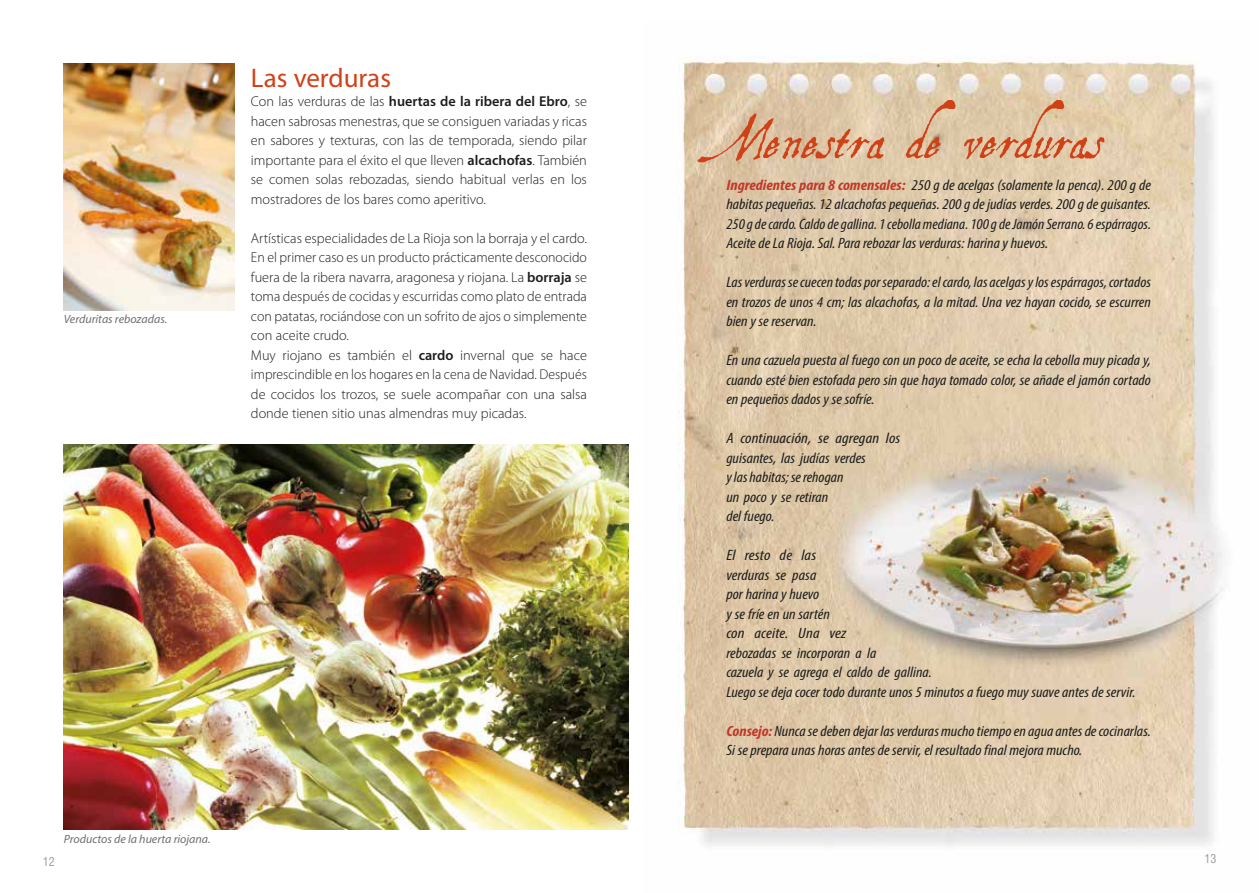
<style>
.page{position:relative;width:1259px;height:893px;background:#fff}
.page>*{position:absolute;margin:0;border:0;box-sizing:border-box;transform-origin:0 0}
.t1{font:54px "Aquiline Two";color:#d14118}
.t2{font:27px "Myriad Pro";color:#d14118}
.t3{font:italic condensed 15px/19.5px "Myriad Pro";color:#1d1d1b;text-align:justify;scale:1.1 1}
.t4{font:italic condensed 15px/19.5px "Myriad Pro";color:#1d1d1b;scale:1.16 1}
.t5{font:italic condensed 15px/19.5px "Myriad Pro";color:#1d1d1b;text-align:justify;scale:1.09 1}
.t6{font:300 14.25px/19.5px "Myriad Pro";color:#1d1d1b;text-align:justify}
.t7{font:italic 12px "Myriad Pro";color:#706f6f}
.t8{font:condensed 12px "Swiss 721 BT";color:#9d9d9c}
.s1{font-weight:600}
.s2{font-weight:700;color:#c1392b}
</style>
<div class="page">
<img style="left:64px;top:445px;width:565px;height:384px">
<img style="left:678px;top:56px;width:545px;height:790px">
<img style="left:63px;top:64px;width:171px;height:246px">
<p class="t7" style="left:64px;top:312px;width:105px">Verduritas rebozadas.</p>
<h2 class="t2" style="left:251px;top:61px;width:142px">Las verduras</h2>
<p class="t6" style="left:251px;top:91px;width:337px">Con las verduras de las <span class="s1">huertas de la ribera del Ebro</span>, se hacen sabrosas menestras, que se consiguen variadas y ricas en sabores y texturas, con las de temporada, siendo pilar importante para el éxito el que lleven <span class="s1">alcachofas</span>. También se comen solas rebozadas, siendo habitual verlas en los mostradores de los bares como aperitivo.</p>
<p class="t6" style="left:251px;top:228px;width:337px;text-align:left">Artísticas especialidades de La Rioja son la borraja y el cardo.<br>En el primer caso es un producto prácticamente desconocido fuera de la ribera navarra, aragonesa y riojana. La <span class="s1">borraja</span> se toma después de cocidas y escurridas como plato de entrada con patatas, rociándose con un sofrito de ajos o simplemente con aceite crudo.<br>Muy riojano es también el <span class="s1">cardo</span> invernal que se hace imprescindible en los hogares en la cena de Navidad. Después de cocidos los trozos, se suele acompañar con una salsa donde tienen sitio unas almendras muy picadas.</p>
<p class="t7" style="left:64px;top:831px;width:148px">Productos de la huerta riojana.</p>
<h1 class="t1" style="left:707px;top:108px;width:397px">Menestra de verduras</h1>
<p class="t3" style="left:726px;top:175px;width:387px"><span class="s2">Ingredientes para 8 comensales:</span> 250 g de acelgas (solamente la penca). 200 g de habitas pequeñas. 12 alcachofas pequeñas. 200 g de judías verdes. 200 g de guisantes.<br>250 g de cardo. Caldo de gallina. 1 cebolla mediana. 100 g de Jamón Serrano. 6 espárragos.<br>Aceite de La Rioja. Sal. Para rebozar las verduras: harina y huevos.</p>
<p class="t5" style="left:726px;top:272px;width:391px">Las verduras se cuecen todas por separado: el cardo, las acelgas y los espárragos, cortados en trozos de unos 4 cm; las alcachofas, a la mitad. Una vez hayan cocido, se escurren bien y se reservan.</p>
<p class="t3" style="left:726px;top:350px;width:387px">En una cazuela puesta al fuego con un poco de aceite, se echa la cebolla muy picada y, cuando esté bien estofada pero sin que haya tomado color, se añade el jamón cortado en pequeños dados y se sofríe.</p>
<p class="t4" style="left:726px;top:428px;width:151px">A continuación, se agregan los guisantes, las judías verdes<br>y las habitas; se rehogan<br>un poco y se retiran<br>del fuego.</p>
<p class="t4" style="left:726px;top:545px;width:354px">El resto de las<br>verduras se pasa<br>por harina y huevo<br>y se fríe en un sartén<br>con aceite. Una vez<br>rebozadas se incorporan a la<br>cazuela y se agrega el caldo de gallina.<br>Luego se deja cocer todo durante unos 5 minutos a fuego muy suave antes de servir.</p>
<p class="t3" style="left:726px;top:721px;width:387px"><span class="s2">Consejo:</span> Nunca se deben dejar las verduras mucho tiempo en agua antes de cocinarlas.<br>Si se prepara unas horas antes de servir, el resultado final mejora mucho.</p>
<p class="t8" style="left:1204px;top:852px;width:13px">13</p>
<p class="t8" style="left:43px;top:854px;width:13px">12</p>
<p class="t8" style="left:1204px;top:855px;width:13px">05</p>
</div>
